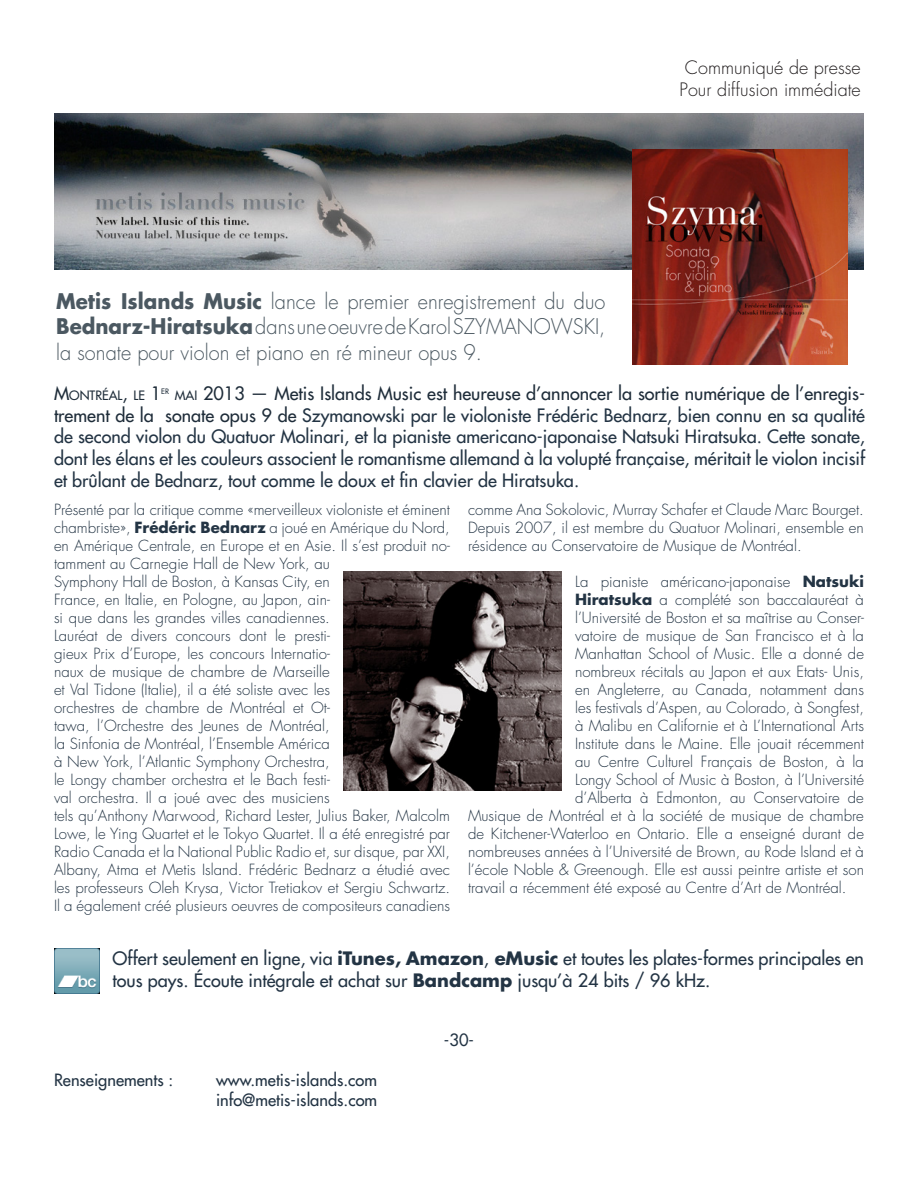
<style>
.page{position:relative;width:918px;height:1188px;background:#fff}
.page>*{position:absolute;margin:0;border:0;box-sizing:border-box;transform-origin:0 0}
.t1{font:300 21px/25.2px "Futura Std";color:#4b5861;text-align:justify;scale:.95 1}
.t2{font:500 18px/21.6px "Futura Std";color:#233444;text-align:justify}
.t3{font:300 18px "Futura Std";color:#231f20}
.t4{font:500 16.5px "Futura Std";color:#233444}
.t5{font:300 15px/18px "Futura Std";color:#233444}
.t6{font:500 12.6px "Futura Std";color:#1f2d3a}
.t7{font:500 7.35px "Futura Std";color:#1f2d3a}
.s1{font-weight:700}
.s2{font-size:18px}
.s3{font-size:12.6px;color:#1f2d3a}
.s4{color:#1f2d3a}
</style>
<div class="page">
<img style="left:54px;top:114px;width:810px;height:155px">
<img style="left:632px;top:149px;width:216px;height:215px">
<img style="left:343px;top:572px;width:219px;height:218px">
<img style="left:54px;top:948px;width:45px;height:45px">
<p class="t3" style="left:685px;top:57px;width:177px">Communiqué de presse</p>
<p class="t3" style="left:680px;top:78px;width:183px">Pour diffusion immédiate</p>
<p class="t1" style="left:56px;top:290px;width:580px"><span class="s1">Metis Islands Music</span> lance le premier enregistrement du duo <span class="s1">Bednarz-Hiratsuka</span> dans une oeuvre de Karol SZYMANOWSKI, la sonate pour violon et piano en ré mineur opus 9.</p>
<p class="t6" style="left:54px;top:388px;width:109px"><span class="s2">M</span>ONTRÉAL<span class="s2">,</span> LE <span class="s2">1</span></p>
<p class="t7" style="left:161px;top:387px;width:9px">ER</p>
<p class="t2" style="left:54px;top:383px;width:813px;text-indent:121px"><span class="s3">MAI</span> <span class="s4">2013</span> <span class="s4">— Metis Islands Music est heureuse d’annoncer la sortie numérique de l’enregis&shy;trement de la sonate opus 9 de</span> Szymanowski par le violoniste Frédéric Bednarz, bien connu en sa qualité de second violon du Quatuor Molinari, et la pianiste americano-japonaise Natsuki Hiratsuka. Cette sonate, dont les élans et les couleurs associent le romantisme allemand à la volupté française, méritait le violon incisif et brûlant de Bednarz, tout comme le doux et fin clavier de Hiratsuka.</p>
<p class="t5" style="left:54px;top:501px;width:398px">Présenté par la critique comme «merveilleux violoniste et éminent chambriste», <span class="s1">Frédéric Bednarz</span> a joué en Amérique du Nord, en Amérique Centrale, en Europe et en Asie. Il s’est produit no&shy;tamment au Carnegie Hall de New York, au<br>Symphony Hall de Boston, à Kansas City, en<br>France, en Italie, en Pologne, au Japon, ain-<br>si que dans les grandes villes canadiennes.<br>Lauréat de divers concours dont le presti-<br>gieux Prix d’Europe, les concours Internatio-<br>naux de musique de chambre de Marseille<br>et Val Tidone (Italie), il a été soliste avec les<br>orchestres de chambre de Montréal et Ot-<br>tawa, l’Orchestre des Jeunes de Montréal,<br>la Sinfonia de Montréal, l’Ensemble América<br>à New York, l’Atlantic Symphony Orchestra,<br>le Longy chamber orchestra et le Bach festi-<br>val orchestra. Il a joué avec des musiciens<br>tels qu’Anthony Marwood, Richard Lester, Julius Baker, Malcolm Lowe, le Ying Quartet et le Tokyo Quartet. Il a été enregistré par Radio Canada et la National Public Radio et, sur disque, par XXI, Albany, Atma et Metis Island. Frédéric Bednarz a étudié avec les professeurs Oleh Krysa, Victor Tretiakov et Sergiu Schwartz.<br>Il a également créé plusieurs oeuvres de compositeurs canadiens</p>
<p class="t5" style="left:468px;top:501px;width:397px;text-align:justify">comme Ana Sokolovic, Murray Schafer et Claude Marc Bourget.<br>Depuis 2007, il est membre du Quatuor Molinari, ensemble en résidence au Conservatoire de Musique de Montréal.</p>
<p class="t5" style="left:575px;top:573px;width:290px">La pianiste américano-japonaise <span class="s1">Natsuki</span></p>
<p class="t5" style="left:575px;top:591px;width:290px"><span class="s1">Hiratsuka</span> a complété son baccalauréat à</p>
<p class="t5" style="left:575px;top:609px;width:290px">l’Université de Boston et sa maîtrise au Conser-</p>
<p class="t5" style="left:575px;top:627px;width:290px">vatoire de musique de San Francisco et à la</p>
<p class="t5" style="left:575px;top:645px;width:290px">Manhattan School of Music. Elle a donné de</p>
<p class="t5" style="left:575px;top:663px;width:290px">nombreux récitals au Japon et aux Etats- Unis,</p>
<p class="t5" style="left:575px;top:681px;width:290px">en Angleterre, au Canada, notamment dans</p>
<p class="t5" style="left:575px;top:699px;width:290px">les festivals d’Aspen, au Colorado, à Songfest,</p>
<p class="t5" style="left:575px;top:717px;width:290px">à Malibu en Californie et à L’International Arts</p>
<p class="t5" style="left:575px;top:735px;width:290px">Institute dans le Maine. Elle jouait récemment</p>
<p class="t5" style="left:575px;top:753px;width:290px">au Centre Culturel Français de Boston, à la</p>
<p class="t5" style="left:575px;top:771px;width:290px">Longy School of Music à Boston, à l’Université</p>
<p class="t5" style="left:575px;top:789px;width:290px">d’Alberta à Edmonton, au Conservatoire de</p>
<p class="t5" style="left:468px;top:807px;width:397px">Musique de Montréal et à la société de musique de chambre</p>
<p class="t5" style="left:468px;top:825px;width:397px">de Kitchener-Waterloo en Ontario. Elle a enseigné durant de</p>
<p class="t5" style="left:468px;top:843px;width:397px">nombreuses années à l’Université de Brown, au Rode Island et à</p>
<p class="t5" style="left:468px;top:861px;width:398px">l’école Noble &amp; Greenough. Elle est aussi peintre artiste et son</p>
<p class="t5" style="left:468px;top:879px;width:380px">travail a récemment été exposé au Centre d’Art de Montréal.</p>
<p class="t2" style="left:113px;top:948px;width:753px">Offert seulement en ligne, via <span class="s1">iTunes, Amazon</span>, <span class="s1">eMusic</span> et toutes les plates-formes principales en tous pays. Écoute intégrale et achat sur <span class="s1">Bandcamp</span> jusqu’à 24 bits / 96 kHz.</p>
<p class="t4" style="left:54px;top:1069px;width:121px">Renseignements :</p>
<p class="t4" style="left:216px;top:1069px;width:163px">www.metis-islands.com</p>
<p class="t4" style="left:216px;top:1089px;width:163px">info@metis-islands.com</p>
<p class="t4" style="left:444px;top:1030px;width:32px">-30-</p>
</div>
